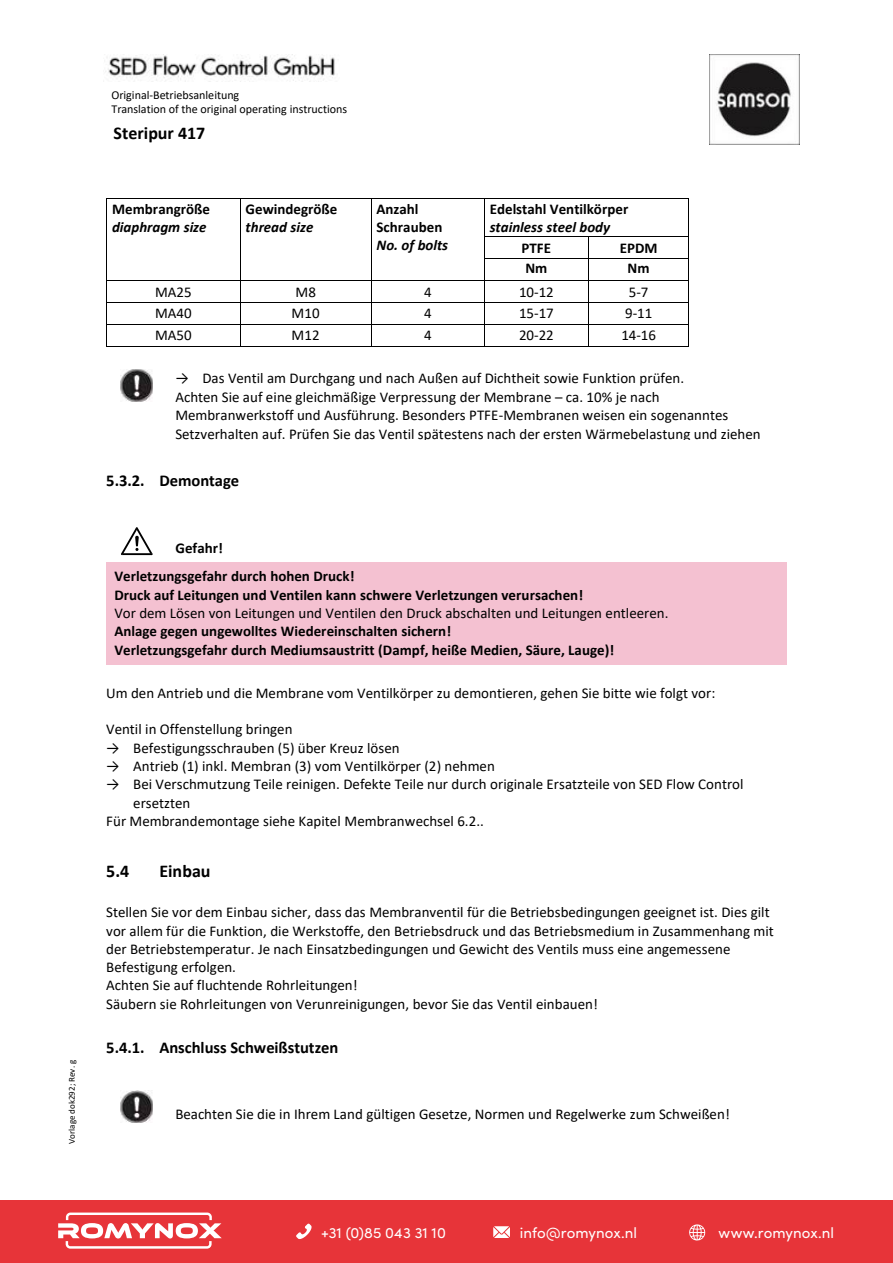
<style>
.page{position:relative;width:893px;height:1263px;background:#fff}
.page>*{position:absolute;margin:0;border:0;box-sizing:border-box;transform-origin:0 0}
.t1{font:700 18px "Calibri";color:#000}
.t2{font:700 16.5px "Calibri";color:#000}
.t3{font:15px/18.3px "Calibri";color:#000}
.t4{font:700 15px/18.3px "Calibri";color:#000}
.t5{font:italic 700 15px "Calibri";color:#000}
.t6{font:15px "Sofia Pro";letter-spacing:.005em;color:#fff}
.t7{font:12px/14.5px "Calibri";letter-spacing:-.005em;color:#000}
.t8{font:9px "Calibri";color:#000}
</style>
<div class="page">
<img style="left:105px;top:55px;width:230px;height:26px">
<img style="left:709px;top:55px;width:90px;height:89px">
<hr style="left:107px;top:199px;width:133px;height:1px;background:#000">
<hr style="left:241px;top:199px;width:130px;height:1px;background:#000">
<hr style="left:371px;top:199px;width:113px;height:1px;background:#000">
<hr style="left:485px;top:199px;width:203px;height:1px;background:#000">
<hr style="left:106px;top:199px;width:1px;height:37px;background:#000">
<hr style="left:240px;top:199px;width:1px;height:37px;background:#000">
<hr style="left:371px;top:199px;width:1px;height:37px;background:#000">
<hr style="left:484px;top:199px;width:1px;height:37px;background:#000">
<hr style="left:688px;top:199px;width:1px;height:37px;background:#000">
<hr style="left:485px;top:236px;width:103px;height:1px;background:#000">
<hr style="left:589px;top:236px;width:99px;height:1px;background:#000">
<hr style="left:485px;top:258px;width:103px;height:1px;background:#000">
<hr style="left:589px;top:258px;width:99px;height:1px;background:#000">
<hr style="left:107px;top:280px;width:133px;height:1px;background:#000">
<hr style="left:241px;top:280px;width:130px;height:1px;background:#000">
<hr style="left:371px;top:280px;width:113px;height:1px;background:#000">
<hr style="left:485px;top:280px;width:103px;height:1px;background:#000">
<hr style="left:589px;top:280px;width:99px;height:1px;background:#000">
<hr style="left:107px;top:302px;width:133px;height:1px;background:#000">
<hr style="left:241px;top:302px;width:130px;height:1px;background:#000">
<hr style="left:371px;top:302px;width:113px;height:1px;background:#000">
<hr style="left:485px;top:302px;width:103px;height:1px;background:#000">
<hr style="left:589px;top:302px;width:99px;height:1px;background:#000">
<hr style="left:107px;top:324px;width:133px;height:1px;background:#000">
<hr style="left:241px;top:324px;width:130px;height:1px;background:#000">
<hr style="left:371px;top:324px;width:113px;height:1px;background:#000">
<hr style="left:485px;top:324px;width:103px;height:1px;background:#000">
<hr style="left:589px;top:324px;width:99px;height:1px;background:#000">
<svg style="left:106px;top:236px;width:1px;height:111px"></svg>
<hr style="left:107px;top:346px;width:133px;height:1px;background:#000">
<svg style="left:240px;top:236px;width:1px;height:111px"></svg>
<hr style="left:241px;top:346px;width:130px;height:1px;background:#000">
<svg style="left:371px;top:236px;width:1px;height:110px"></svg>
<hr style="left:371px;top:346px;width:113px;height:1px;background:#000">
<svg style="left:484px;top:236px;width:1px;height:111px"></svg>
<hr style="left:485px;top:346px;width:103px;height:1px;background:#000">
<svg style="left:588px;top:236px;width:1px;height:111px"></svg>
<hr style="left:589px;top:346px;width:99px;height:1px;background:#000">
<svg style="left:688px;top:236px;width:1px;height:111px"></svg>
<div style="left:106px;top:563px;width:681px;height:102px;background:#f4c1d1"></div>
<img style="left:121px;top:369px;width:32px;height:32px">
<svg style="left:121px;top:527px;width:32px;height:28px"></svg>
<img style="left:121px;top:1091px;width:32px;height:32px">
<div style="left:0;top:1199px;width:893px;height:64px;background:#e73439"></div>
<svg style="left:58px;top:1212px;width:164px;height:36px"></svg>
<svg style="left:689px;top:1224px;width:16px;height:17px"></svg>
<svg style="left:493px;top:1226px;width:17px;height:12px"></svg>
<svg style="left:296px;top:1223px;width:16px;height:16px"></svg>
<p class="t8" style="left:66px;top:1144px;width:85px;rotate:-90deg">Vorlage dok292; Rev. g</p>
<p class="t7" style="left:111px;top:87px;width:237px">Original-Betriebsanleitung<br>Translation of the original operating instructions</p>
<p class="t1" style="left:114px;top:121px;width:93px">Steripur 417</p>
<p class="t4" style="left:112px;top:199px;width:100px">Membrangröße</p>
<p class="t5" style="left:112px;top:216px;width:96px">diaphragm size</p>
<p class="t4" style="left:246px;top:199px;width:93px">Gewindegröße</p>
<p class="t5" style="left:246px;top:216px;width:69px">thread size</p>
<p class="t4" style="left:376px;top:199px;width:67px">Anzahl<br>Schrauben</p>
<p class="t5" style="left:376px;top:235px;width:73px">No. of bolts</p>
<p class="t4" style="left:490px;top:199px;width:140px">Edelstahl Ventilkörper</p>
<p class="t5" style="left:490px;top:216px;width:122px">stainless steel body</p>
<p class="t4" style="left:522px;top:238px;width:31px">PTFE</p>
<p class="t4" style="left:620px;top:238px;width:39px">EPDM</p>
<p class="t4" style="left:525px;top:259px;width:24px">Nm</p>
<p class="t4" style="left:628px;top:259px;width:24px">Nm</p>
<p class="t3" style="left:155px;top:282px;width:38px">MA25</p>
<p class="t3" style="left:296px;top:282px;width:22px">M8</p>
<p class="t3" style="left:424px;top:282px;width:9px">4</p>
<p class="t3" style="left:519px;top:282px;width:36px">10-12</p>
<p class="t3" style="left:629px;top:282px;width:21px">5-7</p>
<p class="t3" style="left:155px;top:304px;width:38px">MA40</p>
<p class="t3" style="left:292px;top:304px;width:29px">M10</p>
<p class="t3" style="left:424px;top:304px;width:9px">4</p>
<p class="t3" style="left:519px;top:304px;width:36px">15-17</p>
<p class="t3" style="left:625px;top:304px;width:29px">9-11</p>
<p class="t3" style="left:155px;top:326px;width:38px">MA50</p>
<p class="t3" style="left:292px;top:326px;width:29px">M12</p>
<p class="t3" style="left:424px;top:326px;width:9px">4</p>
<p class="t3" style="left:519px;top:326px;width:36px">20-22</p>
<p class="t3" style="left:621px;top:326px;width:36px">14-16</p>
<p class="t3" style="left:175px;top:369px;width:587px">→ Das Ventil am Durchgang und nach Außen auf Dichtheit sowie Funktion prüfen.<br>Achten Sie auf eine gleichmäßige Verpressung der Membrane – ca. 10% je nach Membranwerkstoff und Ausführung. Besonders PTFE-Membranen weisen ein sogenanntes Setzverhalten auf. Prüfen Sie das Ventil spätestens nach der ersten Wärmebelastung und ziehen</p>
<p class="t2" style="left:106px;top:469px;width:135px">5.3.2. Demontage</p>
<p class="t4" style="left:114px;top:533px;width:242px;line-height:28.8px;text-indent:61px">Gefahr!<br>Verletzungsgefahr durch hohen Druck!</p>
<p class="t4" style="left:114px;top:585px;width:470px">Druck auf Leitungen und Ventilen kann schwere Verletzungen verursachen!</p>
<p class="t3" style="left:114px;top:604px;width:556px">Vor dem Lösen von Leitungen und Ventilen den Druck abschalten und Leitungen entleeren.</p>
<p class="t4" style="left:114px;top:622px;width:501px">Anlage gegen ungewolltes Wiedereinschalten sichern!<br>Verletzungsgefahr durch Mediumsaustritt (Dampf, heiße Medien, Säure, Lauge)!</p>
<p class="t3" style="left:106px;top:683px;width:611px">Um den Antrieb und die Membrane vom Ventilkörper zu demontieren, gehen Sie bitte wie folgt vor:</p>
<p class="t3" style="left:106px;top:720px;width:188px">Ventil in Offenstellung bringen</p>
<p class="t3" style="left:106px;top:738px;width:295px">→ Befestigungsschrauben (5) über Kreuz lösen</p>
<p class="t3" style="left:106px;top:756px;width:390px">→ Antrieb (1) inkl. Membran (3) vom Ventilkörper (2) nehmen</p>
<p class="t3" style="left:106px;top:775px;width:639px">→ Bei Verschmutzung Teile reinigen. Defekte Teile nur durch originale Ersatzteile von SED Flow Control</p>
<p class="t3" style="left:133px;top:793px;width:59px">ersetzten</p>
<p class="t3" style="left:106px;top:811px;width:379px">Für Membrandemontage siehe Kapitel Membranwechsel 6.2..</p>
<p class="t1" style="left:106px;top:858px;width:25px">5.4</p>
<p class="t1" style="left:159px;top:858px;width:53px">Einbau</p>
<p class="t3" style="left:106px;top:903px;width:669px">Stellen Sie vor dem Einbau sicher, dass das Membranventil für die Betriebsbedingungen geeignet ist. Dies gilt vor allem für die Funktion, die Werkstoffe, den Betriebsdruck und das Betriebsmedium in Zusammenhang mit der Betriebstemperatur. Je nach Einsatzbedingungen und Gewicht des Ventils muss eine angemessene Befestigung erfolgen.<br>Achten Sie auf fluchtende Rohrleitungen!<br>Säubern sie Rohrleitungen von Verunreinigungen, bevor Sie das Ventil einbauen!</p>
<p class="t2" style="left:106px;top:1035px;width:234px">5.4.1. Anschluss Schweißstutzen</p>
<p class="t3" style="left:175px;top:1104px;width:556px">Beachten Sie die in Ihrem Land gültigen Gesetze, Normen und Regelwerke zum Schweißen!</p>
<p class="t6" style="left:321px;top:1221px;width:126px">+31 (0)85 043 31 10</p>
<p class="t6" style="left:520px;top:1221px;width:119px">info@romynox.nl</p>
<p class="t6" style="left:718px;top:1221px;width:117px">www.romynox.nl</p>
</div>
